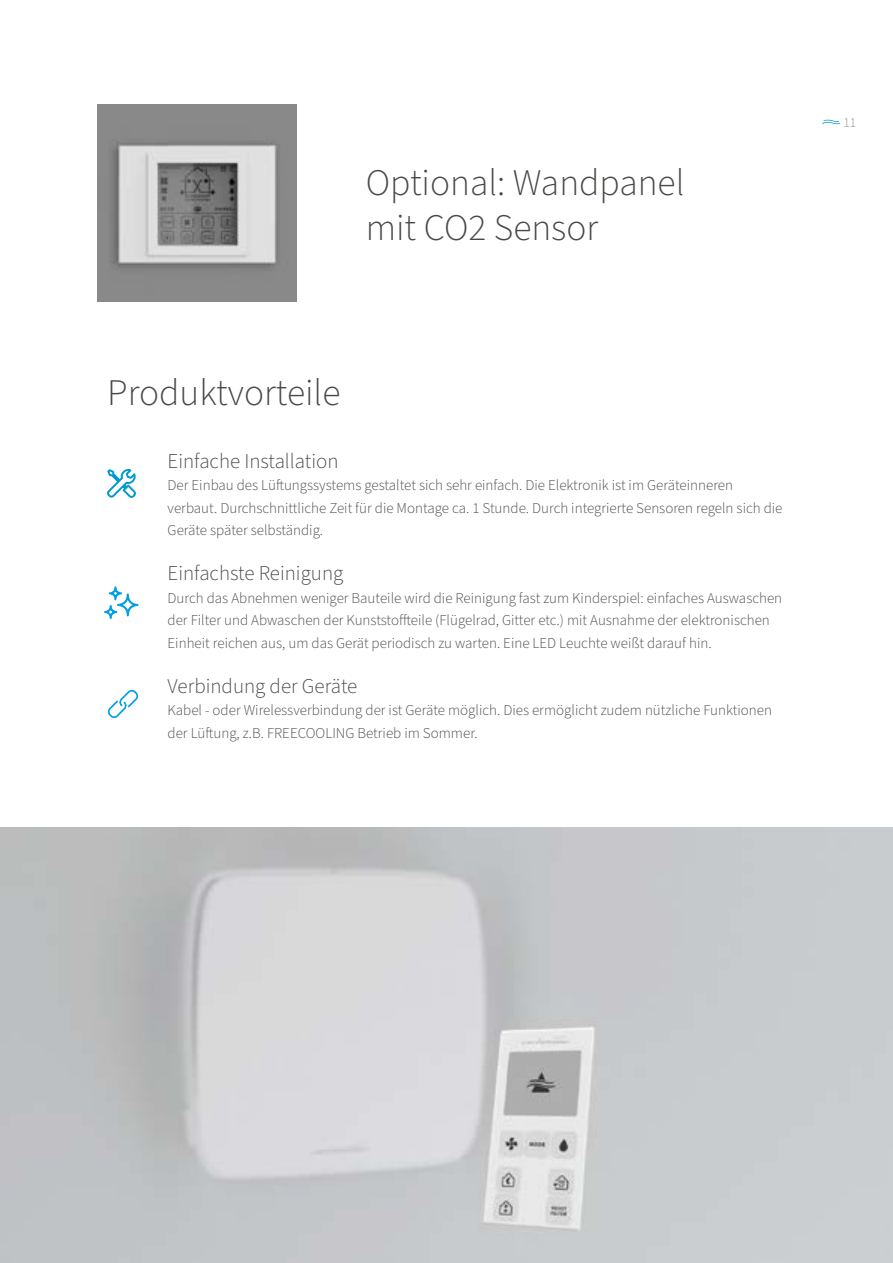
<style>
.page{position:relative;width:893px;height:1263px;background:#fff}
.page>*{position:absolute;margin:0;border:0;box-sizing:border-box;transform-origin:0 0}
.t1{font:300 37.5px/45px "Source Sans Pro";color:#484847}
.t2{font:300 21px "Source Sans Pro";color:#484847}
.t3{font:300 15px/22.5px "Source Sans Pro";color:#484847}
.t4{font:300 13.5px "Source Sans Pro";color:#878887}
</style>
<div class="page">
<svg style="left:822px;top:120px;width:18px;height:4px"></svg>
<img style="left:98px;top:105px;width:199px;height:197px">
<svg style="left:107px;top:469px;width:29px;height:29px"></svg>
<svg style="left:108px;top:689px;width:30px;height:29px"></svg>
<svg style="left:104px;top:587px;width:34px;height:31px"></svg>
<img style="left:0;top:828px;width:893px;height:435px">
<h1 class="t1" style="left:366px;top:161px;width:320px">Optional: Wandpanel mit CO2 Sensor</h1>
<h1 class="t1" style="left:107px;top:371px;width:235px">Produktvorteile</h1>
<h2 class="t2" style="left:168px;top:447px;width:172px">Einfache Installation</h2>
<p class="t3" style="left:168px;top:474px;width:616px">Der Einbau des Lüftungssystems gestaltet sich sehr einfach. Die Elektronik ist im Geräteinneren verbaut. Durchschnittliche Zeit für die Montage ca. 1 Stunde. Durch integrierte Sensoren regeln sich die<br>Geräte später selbständig.</p>
<h2 class="t2" style="left:168px;top:559px;width:177px">Einfachste Reinigung</h2>
<p class="t3" style="left:168px;top:587px;width:616px">Durch das Abnehmen weniger Bauteile wird die Reinigung fast zum Kinderspiel: einfaches Auswaschen der Filter und Abwaschen der Kunststoffteile (Flügelrad, Gitter etc.) mit Ausnahme der elektronischen<br>Einheit reichen aus, um das Gerät periodisch zu warten. Eine LED Leuchte weißt darauf hin.</p>
<h2 class="t2" style="left:168px;top:672px;width:191px">Verbindung der Geräte</h2>
<p class="t3" style="left:168px;top:699px;width:606px">Kabel - oder Wirelessverbindung der ist Geräte möglich. Dies ermöglicht zudem nützliche Funktionen der Lüftung, z.B. FREECOOLING Betrieb im Sommer.</p>
<p class="t4" style="left:843px;top:114px;width:14px">11</p>
</div>
